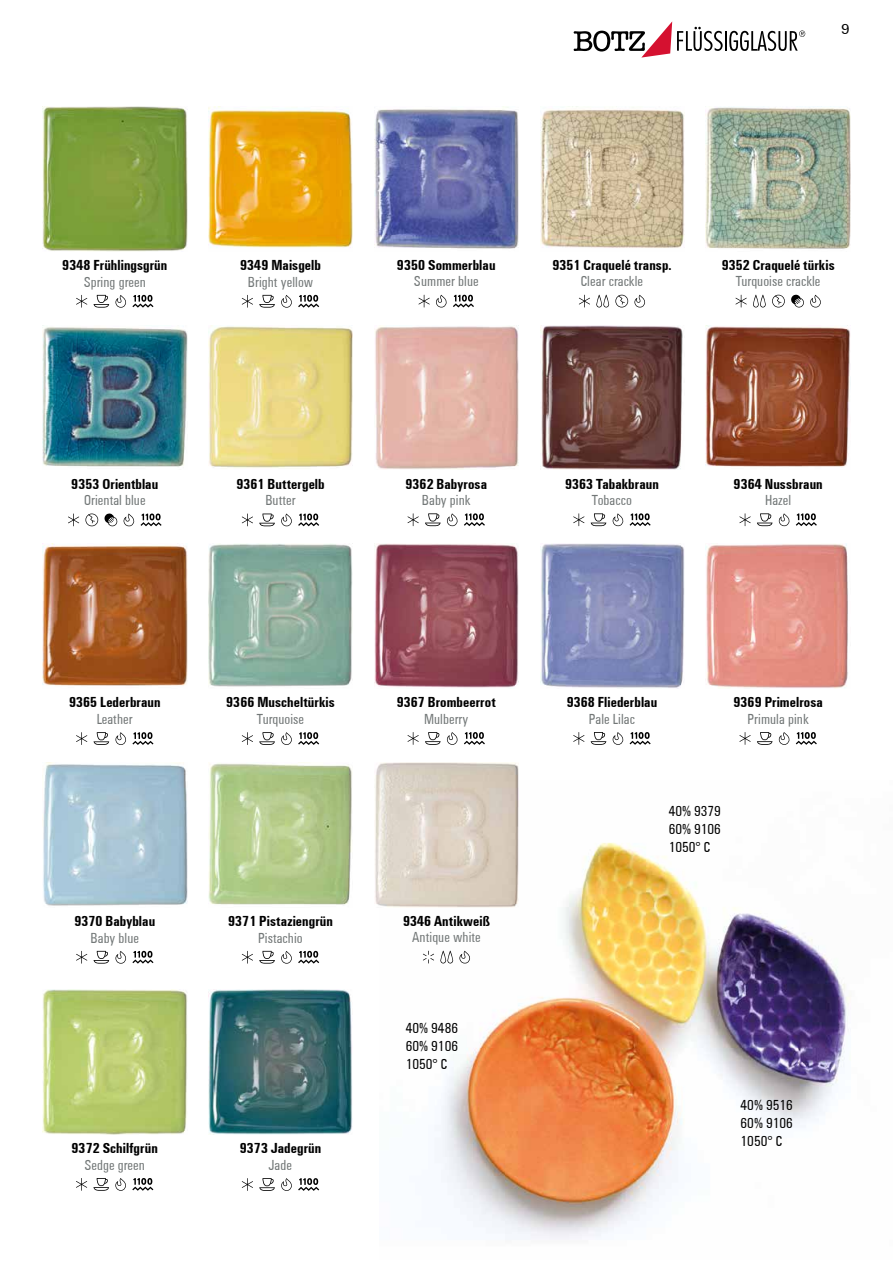
<style>
.page{position:relative;width:893px;height:1263px;background:#fff}
.page>*{position:absolute;margin:0;border:0;box-sizing:border-box;transform-origin:0 0}
.t1{font:700 15px "Weidmueller Condensed";letter-spacing:.005em;color:#000}
.t2{font:15px "Weidmueller Condensed";letter-spacing:.005em;color:#727777}
.t3{font:15px/18px "Weidmueller Condensed";color:#000;text-align:justify}
.t4{font:15px "Weidmueller";color:#000}
</style>
<div class="page">
<img style="left:406px;top:842px;width:444px;height:398px">
<svg style="left:574px;top:21px;width:149px;height:37px"></svg>
<hr style="left:725px;top:31px;width:2px;height:20px;background:#000">
<svg style="left:729px;top:30px;width:76px;height:21px"></svg>
<img style="left:706px;top:107px;width:144px;height:142px">
<svg style="left:735px;top:295px;width:12px;height:12px"></svg>
<svg style="left:753px;top:295px;width:13px;height:12px"></svg>
<svg style="left:772px;top:295px;width:13px;height:12px"></svg>
<svg style="left:791px;top:295px;width:13px;height:12px"></svg>
<svg style="left:810px;top:295px;width:11px;height:12px"></svg>
<img style="left:540px;top:107px;width:145px;height:141px">
<svg style="left:579px;top:295px;width:11px;height:12px"></svg>
<svg style="left:596px;top:295px;width:13px;height:12px"></svg>
<svg style="left:615px;top:295px;width:13px;height:12px"></svg>
<svg style="left:634px;top:295px;width:11px;height:12px"></svg>
<img style="left:208px;top:107px;width:145px;height:141px">
<svg style="left:242px;top:295px;width:11px;height:13px"></svg>
<svg style="left:259px;top:295px;width:16px;height:13px"></svg>
<svg style="left:281px;top:295px;width:38px;height:13px"></svg>
<img style="left:43px;top:107px;width:144px;height:144px">
<svg style="left:76px;top:295px;width:11px;height:13px"></svg>
<svg style="left:94px;top:295px;width:15px;height:13px"></svg>
<svg style="left:115px;top:295px;width:38px;height:13px"></svg>
<img style="left:374px;top:107px;width:145px;height:142px">
<svg style="left:418px;top:295px;width:12px;height:12px"></svg>
<svg style="left:436px;top:295px;width:11px;height:12px"></svg>
<svg style="left:453px;top:295px;width:21px;height:12px"></svg>
<img style="left:706px;top:544px;width:142px;height:144px">
<svg style="left:739px;top:732px;width:12px;height:13px"></svg>
<svg style="left:757px;top:732px;width:15px;height:13px"></svg>
<svg style="left:779px;top:732px;width:11px;height:13px"></svg>
<svg style="left:796px;top:732px;width:21px;height:13px"></svg>
<img style="left:540px;top:544px;width:145px;height:144px">
<svg style="left:573px;top:732px;width:11px;height:13px"></svg>
<svg style="left:591px;top:732px;width:15px;height:13px"></svg>
<svg style="left:613px;top:732px;width:11px;height:13px"></svg>
<svg style="left:630px;top:732px;width:21px;height:13px"></svg>
<img style="left:208px;top:544px;width:145px;height:143px">
<svg style="left:242px;top:732px;width:11px;height:13px"></svg>
<svg style="left:259px;top:732px;width:16px;height:13px"></svg>
<svg style="left:281px;top:732px;width:38px;height:13px"></svg>
<img style="left:43px;top:544px;width:144px;height:142px">
<svg style="left:76px;top:732px;width:11px;height:13px"></svg>
<svg style="left:94px;top:732px;width:15px;height:13px"></svg>
<svg style="left:115px;top:732px;width:38px;height:13px"></svg>
<img style="left:374px;top:544px;width:145px;height:144px">
<svg style="left:407px;top:732px;width:12px;height:13px"></svg>
<svg style="left:425px;top:732px;width:16px;height:13px"></svg>
<svg style="left:447px;top:732px;width:11px;height:13px"></svg>
<svg style="left:464px;top:732px;width:21px;height:13px"></svg>
<img style="left:208px;top:763px;width:144px;height:142px">
<svg style="left:242px;top:951px;width:11px;height:13px"></svg>
<svg style="left:259px;top:951px;width:16px;height:13px"></svg>
<svg style="left:281px;top:951px;width:38px;height:13px"></svg>
<img style="left:43px;top:763px;width:144px;height:143px">
<svg style="left:76px;top:951px;width:11px;height:13px"></svg>
<svg style="left:94px;top:951px;width:15px;height:13px"></svg>
<svg style="left:115px;top:951px;width:38px;height:13px"></svg>
<img style="left:43px;top:990px;width:144px;height:144px">
<svg style="left:76px;top:1178px;width:11px;height:13px"></svg>
<svg style="left:93px;top:1178px;width:16px;height:13px"></svg>
<svg style="left:115px;top:1178px;width:38px;height:13px"></svg>
<img style="left:706px;top:325px;width:144px;height:142px">
<svg style="left:739px;top:513px;width:12px;height:13px"></svg>
<svg style="left:757px;top:513px;width:15px;height:13px"></svg>
<svg style="left:779px;top:513px;width:11px;height:13px"></svg>
<svg style="left:796px;top:513px;width:21px;height:13px"></svg>
<img style="left:540px;top:325px;width:143px;height:145px">
<svg style="left:573px;top:513px;width:11px;height:13px"></svg>
<svg style="left:591px;top:513px;width:15px;height:13px"></svg>
<svg style="left:613px;top:513px;width:11px;height:13px"></svg>
<svg style="left:630px;top:513px;width:21px;height:13px"></svg>
<img style="left:208px;top:325px;width:145px;height:143px">
<svg style="left:242px;top:513px;width:11px;height:13px"></svg>
<svg style="left:259px;top:513px;width:16px;height:13px"></svg>
<svg style="left:281px;top:513px;width:38px;height:13px"></svg>
<img style="left:43px;top:325px;width:144px;height:142px">
<svg style="left:68px;top:513px;width:11px;height:13px"></svg>
<svg style="left:85px;top:513px;width:13px;height:13px"></svg>
<svg style="left:104px;top:513px;width:13px;height:13px"></svg>
<svg style="left:124px;top:513px;width:38px;height:13px"></svg>
<img style="left:375px;top:325px;width:144px;height:145px">
<svg style="left:407px;top:513px;width:12px;height:13px"></svg>
<svg style="left:425px;top:513px;width:16px;height:13px"></svg>
<svg style="left:447px;top:513px;width:11px;height:13px"></svg>
<svg style="left:464px;top:513px;width:21px;height:13px"></svg>
<img style="left:208px;top:990px;width:145px;height:144px">
<svg style="left:242px;top:1178px;width:11px;height:13px"></svg>
<svg style="left:259px;top:1178px;width:16px;height:13px"></svg>
<svg style="left:281px;top:1178px;width:38px;height:13px"></svg>
<img style="left:374px;top:763px;width:145px;height:144px">
<svg style="left:423px;top:951px;width:11px;height:12px"></svg>
<svg style="left:440px;top:951px;width:13px;height:12px"></svg>
<svg style="left:459px;top:951px;width:12px;height:12px"></svg>
<p class="t4" style="left:841px;top:20px;width:11px">9</p>
<p class="t1" style="left:62px;top:254px;width:107px">9348 Frühlingsgrün</p>
<p class="t2" style="left:84px;top:273px;width:64px">Spring green</p>
<p class="t1" style="left:240px;top:254px;width:82px">9349 Maisgelb</p>
<p class="t2" style="left:248px;top:273px;width:67px">Bright yellow</p>
<p class="t1" style="left:397px;top:254px;width:100px">9350 Sommerblau</p>
<p class="t2" style="left:414px;top:273px;width:66px">Summer blue</p>
<p class="t1" style="left:552px;top:254px;width:121px">9351 Craquelé transp.</p>
<p class="t2" style="left:581px;top:273px;width:64px">Clear crackle</p>
<p class="t1" style="left:722px;top:254px;width:114px">9352 Craquelé türkis</p>
<p class="t2" style="left:736px;top:273px;width:86px">Turquoise crackle</p>
<p class="t1" style="left:71px;top:473px;width:88px">9353 Orientblau</p>
<p class="t2" style="left:84px;top:491px;width:63px">Oriental blue</p>
<p class="t1" style="left:236px;top:473px;width:90px">9361 Buttergelb</p>
<p class="t2" style="left:265px;top:491px;width:32px">Butter</p>
<p class="t1" style="left:405px;top:473px;width:83px">9362 Babyrosa</p>
<p class="t2" style="left:422px;top:491px;width:50px">Baby pink</p>
<p class="t1" style="left:565px;top:473px;width:95px">9363 Tabakbraun</p>
<p class="t2" style="left:592px;top:491px;width:42px">Tobacco</p>
<p class="t1" style="left:734px;top:473px;width:91px">9364 Nussbraun</p>
<p class="t2" style="left:765px;top:491px;width:28px">Hazel</p>
<p class="t1" style="left:69px;top:692px;width:93px">9365 Lederbraun</p>
<p class="t2" style="left:97px;top:710px;width:37px">Leather</p>
<p class="t1" style="left:226px;top:692px;width:110px">9366 Muscheltürkis</p>
<p class="t2" style="left:257px;top:710px;width:49px">Turquoise</p>
<p class="t1" style="left:397px;top:692px;width:101px">9367 Brombeerrot</p>
<p class="t2" style="left:424px;top:710px;width:46px">Mulberry</p>
<p class="t1" style="left:567px;top:692px;width:92px">9368 Fliederblau</p>
<p class="t2" style="left:589px;top:710px;width:47px">Pale Lilac</p>
<p class="t1" style="left:733px;top:692px;width:91px">9369 Primelrosa</p>
<p class="t2" style="left:748px;top:710px;width:63px">Primula pink</p>
<p class="t3" style="left:669px;top:802px;width:54px">40% 9379<br>60% 9106<br>1050° C</p>
<p class="t1" style="left:74px;top:910px;width:82px">9370 Babyblau</p>
<p class="t2" style="left:91px;top:929px;width:50px">Baby blue</p>
<p class="t1" style="left:228px;top:910px;width:106px">9371 Pistaziengrün</p>
<p class="t2" style="left:258px;top:929px;width:46px">Pistachio</p>
<p class="t1" style="left:403px;top:910px;width:88px">9346 Antikweiß</p>
<p class="t2" style="left:412px;top:928px;width:70px">Antique white</p>
<p class="t3" style="left:406px;top:1019px;width:54px">40% 9486<br>60% 9106<br>1050° C</p>
<p class="t1" style="left:72px;top:1137px;width:88px">9372 Schilfgrün</p>
<p class="t2" style="left:84px;top:1156px;width:62px">Sedge green</p>
<p class="t1" style="left:240px;top:1138px;width:83px">9373 Jadegrün</p>
<p class="t2" style="left:269px;top:1156px;width:25px">Jade</p>
<p class="t3" style="left:741px;top:1095px;width:54px">40% 9516<br>60% 9106<br>1050° C</p>
</div>
